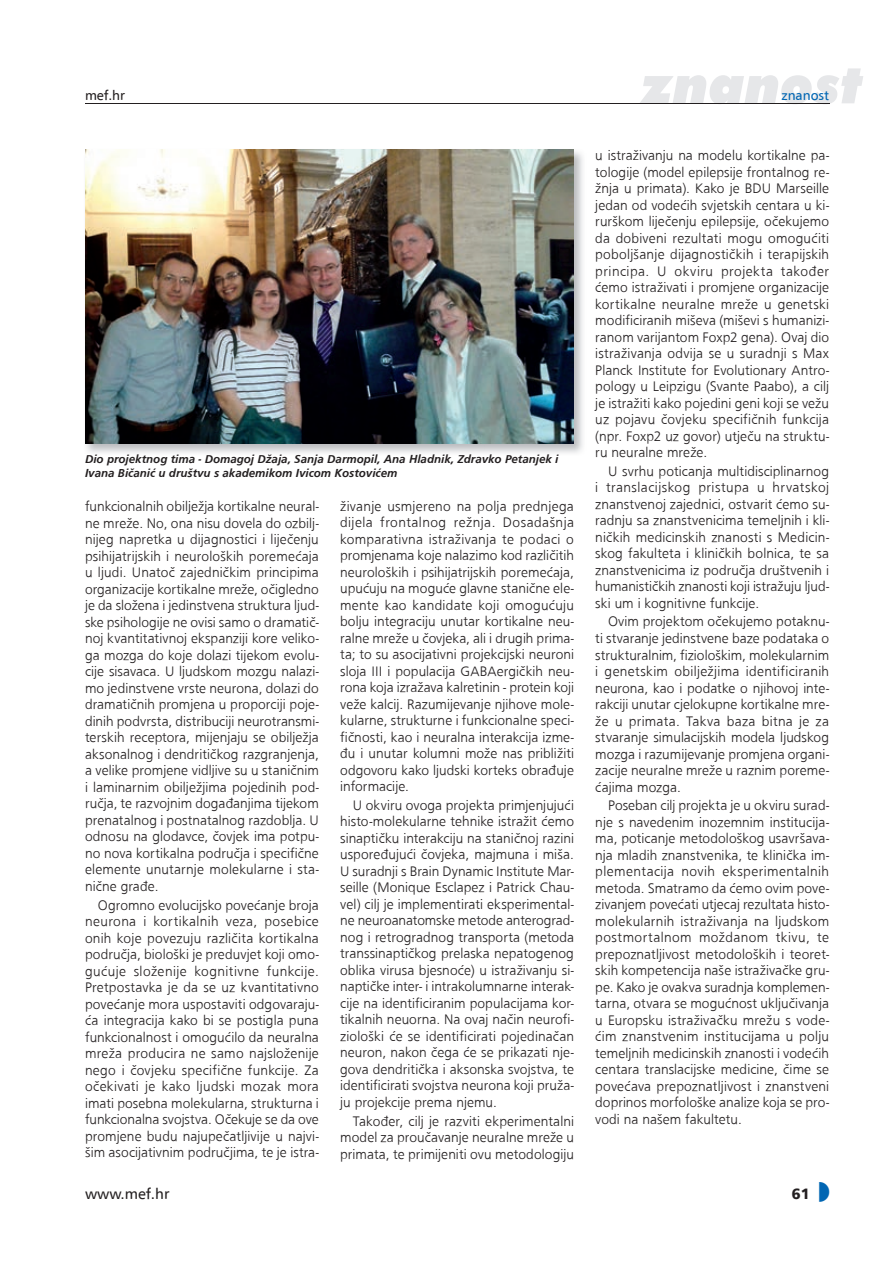
<style>
.page{position:relative;width:893px;height:1263px;background:#fff}
.page>*{position:absolute;margin:0;border:0;box-sizing:border-box;transform-origin:0 0}
.t1{font:italic 900 54px "A Futura";color:#e6e7e9}
.t2{font:15px "A Frutiger";color:#231f20}
.t3{font:900 15px "A Frutiger";color:#231f20}
.t4{font:500 14.25px/16.5px "Frugal Sans Light DTC";letter-spacing:.005em;color:#231f20;text-align:justify}
.t5{font:13.5px "A Frutiger";color:#0166b3}
.t6{font:13.5px "A Frutiger";color:#231f20}
.t7{font:500 12px/14.2px "Frugal Sans Bold Italic DTC";color:#231f20}
</style>
<div class="page">
<hr style="left:85px;top:104px;width:744px;height:1px;background:#231f20">
<img style="left:85px;top:149px;width:498px;height:304px">
<img style="left:85px;top:150px;width:489px;height:293px">
<p class="t6" style="left:85px;top:87px;width:42px">mef.hr</p>
<p class="t7" style="left:85px;top:452px;width:475px">Dio projektnog tima - Domagoj Džaja, Sanja Darmopil, Ana Hladnik, Zdravko Petanjek i<br>Ivana Bičanić u društvu s akademikom Ivicom Kostovićem</p>
<p class="t4" style="left:85px;top:498px;width:235px">funkcionalnih obilježja kortikalne neural&shy;ne mreže. No, ona nisu dovela do ozbilj&shy;nijeg napretka u dijagnostici i liječenju psihijatrijskih i neuroloških poremećaja u ljudi. Unatoč zajedničkim principima organizacije kortikalne mreže, očigledno je da složena i jedinstvena struktura ljud&shy;ske psihologije ne ovisi samo o dramatič&shy;noj kvantitativnoj ekspanziji kore veliko&shy;ga mozga do koje dolazi tijekom evolu&shy;cije sisavaca. U ljudskom mozgu nalazi&shy;mo jedinstvene vrste neurona, dolazi do dramatičnih promjena u proporciji poje&shy;dinih podvrsta, distribuciji neurotransmi&shy;terskih receptora, mijenjaju se obilježja aksonalnog i dendritičkog razgranjenja, a velike promjene vidljive su u staničnim i laminarnim obilježjima pojedinih pod&shy;ručja, te razvojnim događanjima tijekom prenatalnog i postnatalnog razdoblja. U odnosu na glodavce, čovjek ima potpu&shy;no nova kortikalna područja i specifične elemente unutarnje molekularne i sta&shy;nične građe.</p>
<p class="t4" style="left:85px;top:896px;width:235px;text-indent:13px">Ogromno evolucijsko povećanje broja neurona i kortikalnih veza, posebice onih koje povezuju različita kortikalna područja, biološki je preduvjet koji omo&shy;gućuje složenije kognitivne funkcije.<br>Pretpostavka je da se uz kvantitativno povećanje mora uspostaviti odgovaraju&shy;ća integracija kako bi se postigla puna funkcionalnost i omogućilo da neuralna mreža producira ne samo najsloženije nego i čovjeku specifične funkcije. Za očekivati je kako ljudski mozak mora imati posebna molekularna, strukturna i funkcionalna svojstva. Očekuje se da ove promjene budu najupečatljivije u najvi&shy;šim asocijativnim područjima, te je istra-</p>
<p class="t4" style="left:340px;top:498px;width:235px">živanje usmjereno na polja prednjega dijela frontalnog režnja. Dosadašnja komparativna istraživanja te podaci o promjenama koje nalazimo kod različitih neuroloških i psihijatrijskih poremećaja, upućuju na moguće glavne stanične ele&shy;mente kao kandidate koji omogućuju bolju integraciju unutar kortikalne neu&shy;ralne mreže u čovjeka, ali i drugih prima&shy;ta; to su asocijativni projekcijski neuroni sloja III i populacija GABAergičkih neu&shy;rona koja izražava kalretinin - protein koji veže kalcij. Razumijevanje njihove mole&shy;kularne, strukturne i funkcionalne speci&shy;fičnosti, kao i neuralna interakcija izme&shy;đu i unutar kolumni može nas približiti odgovoru kako ljudski korteks obrađuje informacije.</p>
<p class="t4" style="left:340px;top:797px;width:235px;text-indent:13px">U okviru ovoga projekta primjenjujući histo-molekularne tehnike istražit ćemo sinaptičku interakciju na staničnoj razini uspoređujući čovjeka, majmuna i miša.<br>U suradnji s Brain Dynamic Institute Mar&shy;seille (Monique Esclapez i Patrick Chau&shy;vel) cilj je implementirati eksperimental&shy;ne neuroanatomske metode anterograd&shy;nog i retrogradnog transporta (metoda transsinaptičkog prelaska nepatogenog oblika virusa bjesnoće) u istraživanju si&shy;naptičke inter- i intrakolumnarne interak&shy;cije na identificiranim populacijama kor&shy;tikalnih neuorna. Na ovaj način neurofi&shy;ziološki će se identificirati pojedinačan neuron, nakon čega će se prikazati nje&shy;gova dendritička i aksonska svojstva, te identificirati svojstva neurona koji pruža&shy;ju projekcije prema njemu.</p>
<p class="t4" style="left:340px;top:1112px;width:235px;text-indent:13px">Također, cilj je razviti ekperimentalni model za proučavanje neuralne mreže u primata, te primijeniti ovu metodologiju</p>
<h1 class="t1" style="left:641px;top:51px;width:223px">znanost</h1>
<p class="t5" style="left:781px;top:87px;width:49px">znanost</p>
<p class="t4" style="left:595px;top:147px;width:235px">u istraživanju na modelu kortikalne pa&shy;tologije (model epilepsije frontalnog re&shy;žnja u primata). Kako je BDU Marseille jedan od vodećih svjetskih centara u ki&shy;rurškom liječenju epilepsije, očekujemo da dobiveni rezultati mogu omogućiti poboljšanje dijagnostičkih i terapijskih principa. U okviru projekta također ćemo istraživati i promjene organizacije kortikalne neuralne mreže u genetski modificiranih miševa (miševi s humanizi&shy;ranom varijantom Foxp2 gena). Ovaj dio istraživanja odvija se u suradnji s Max Planck Institute for Evolutionary Antro&shy;pology u Leipzigu (Svante Paabo), a cilj je istražiti kako pojedini geni koji se vežu uz pojavu čovjeku specifičnih funkcija (npr. Foxp2 uz govor) utječu na struktu&shy;ru neuralne mreže.</p>
<p class="t4" style="left:595px;top:463px;width:235px;text-indent:13px">U svrhu poticanja multidisciplinarnog i translacijskog pristupa u hrvatskoj znanstvenoj zajednici, ostvarit ćemo su&shy;radnju sa znanstvenicima temeljnih i kli&shy;ničkih medicinskih znanosti s Medicin&shy;skog fakulteta i kliničkih bolnica, te sa znanstvenicima iz područja društvenih i humanističkih znanosti koji istražuju ljud&shy;ski um i kognitivne funkcije.</p>
<p class="t4" style="left:595px;top:613px;width:235px;text-indent:13px">Ovim projektom očekujemo potaknu&shy;ti stvaranje jedinstvene baze podataka o strukturalnim, fiziološkim, molekularnim i genetskim obilježjima identificiranih neurona, kao i podatke o njihovoj inte&shy;rakciji unutar cjelokupne kortikalne mre&shy;že u primata. Takva baza bitna je za stvaranje simulacijskih modela ljudskog mozga i razumijevanje promjena organi&shy;zacije neuralne mreže u raznim poreme&shy;ćajima mozga.</p>
<p class="t4" style="left:595px;top:797px;width:235px;text-indent:13px">Poseban cilj projekta je u okviru surad&shy;nje s navedenim inozemnim institucija&shy;ma, poticanje metodološkog usavršava&shy;nja mladih znanstvenika, te klinička im&shy;plementacija novih eksperimentalnih metoda. Smatramo da ćemo ovim pove&shy;zivanjem povećati utjecaj rezultata histo&shy;molekularnih istraživanja na ljudskom postmortalnom moždanom tkivu, te prepoznatljivost metodoloških i teoret&shy;skih kompetencija naše istraživačke gru&shy;pe. Kako je ovakva suradnja komplemen&shy;tarna, otvara se mogućnost uključivanja u Europsku istraživačku mrežu s vode&shy;ćim znanstvenim institucijama u polju temeljnih medicinskih znanosti i vodećih centara translacijske medicine, čime se povećava prepoznatljivost i znanstveni doprinos morfološke analize koja se pro&shy;vodi na našem fakultetu.</p>
<p class="t2" style="left:85px;top:1185px;width:86px">www.mef.hr</p>
<p class="t3" style="left:792px;top:1184px;width:20px">61</p>
</div>
